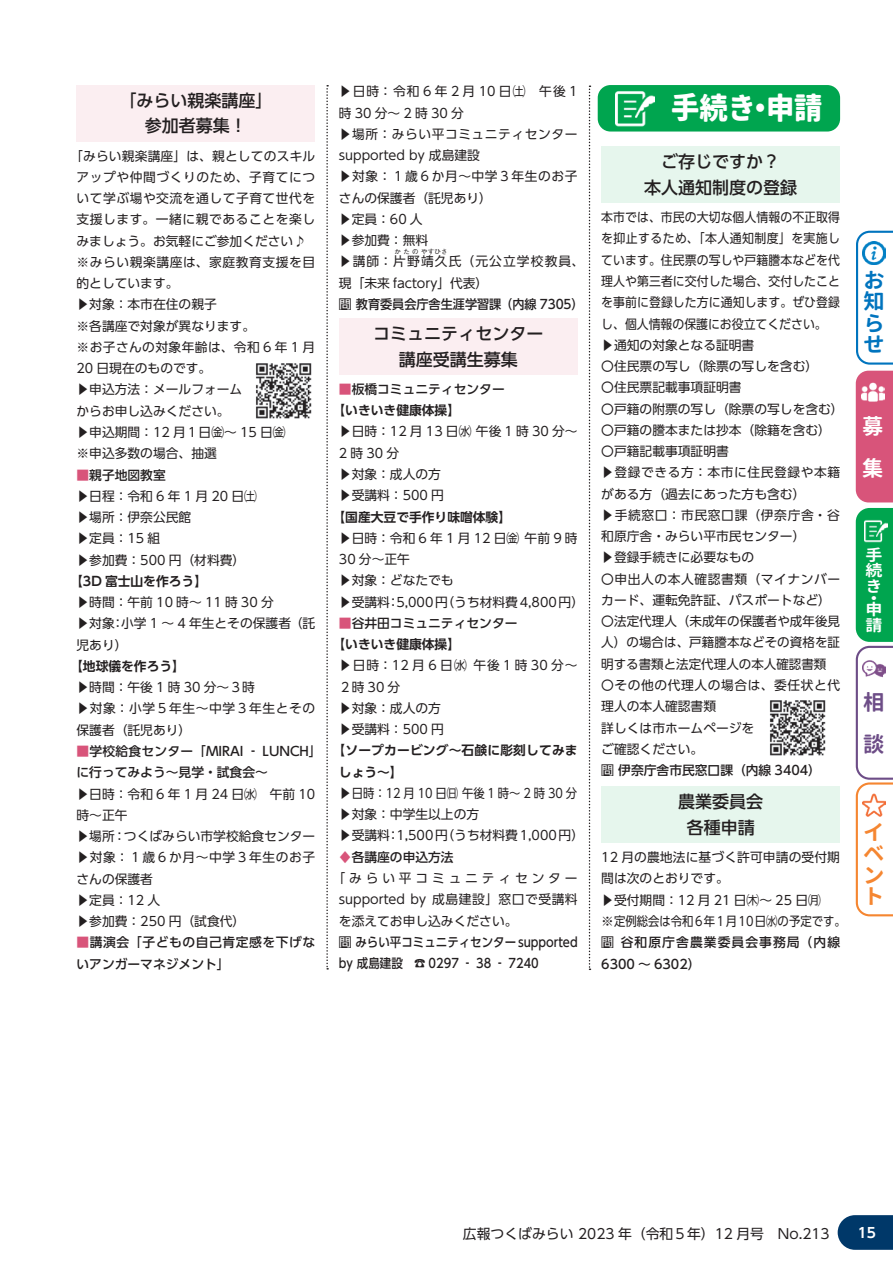
<style>
.page{position:relative;width:893px;height:1263px;background:#fff}
.page>*{position:absolute;margin:0;border:0;box-sizing:border-box;transform-origin:0 0}
.t1{font:800 29.7px "Gen Jyuu Gothic L";color:#fff;scale:.95 1}
.t2{font:700 21.3px/21.3px "Gen Jyuu Gothic L";color:#f58631;text-align:justify}
.t3{font:700 21.3px/21.3px "Gen Jyuu Gothic L";color:#0074be;text-align:justify}
.t4{font:700 21.3px/42.5px "Gen Jyuu Gothic L";color:#6d4d87}
.t5{font:700 21.3px/42.5px "Gen Jyuu Gothic L";color:#fff}
.t6{font:500 16.95px/25.5px "UD Shin Go Pr 6 N";color:#231f20;text-align:center}
.t7{font:700 15.6px/15.6px "Gen Jyuu Gothic L";color:#fff;text-align:justify;scale:1.09 1}
.t8{font:13.8px "UD Shin Go Pr 6 N";color:#231f20}
.t9{font:700 13.8px "UD Shin Go Pr 6 N De";color:#fff}
.t10{font:12.75px/21.3px "UD Shin Go Pr 6 N";color:#231f20}
.t11{font:12.75px/21.3px "UD Shin Go Pr 6 N";color:#231f20;scale:.93 1}
.t12{font:12.75px/21.3px "UD Shin Go Pr 6 N";letter-spacing:.045em;color:#231f20}
.t13{font:500 12.75px/21.3px "UD Shin Go Pr 6 N";color:#231f20}
.t14{font:700 12.75px/21.3px "UD Shin Go Pr 6 N De";color:#231f20}
.t15{font:500 12.75px/21.3px "UD Shin Go Pr 6 N";letter-spacing:.045em;color:#231f20}
.t16{font:500 12.75px/21.3px "UD Shin Go Pr 6 N";letter-spacing:.085em;color:#231f20}
.t17{font:12.75px "UD Shin Go Pr 6 N";letter-spacing:.3em;color:#231f20}
.t18{font:6.45px "UD Shin Go Pr 6 N";letter-spacing:.215em;color:#231f20}
.s1{font-weight:500;color:#d8547a}
.s2{font-weight:500}
.s3{color:#d8547a}
</style>
<div class="page">
<div style="left:856px;top:371px;width:37px;height:131px;background:#d8547a"></div>
<img style="left:861px;top:381px;width:23px;height:23px">
<svg style="left:856px;top:231px;width:37px;height:134px"></svg>
<img style="left:863px;top:242px;width:22px;height:23px">
<svg style="left:856px;top:508px;width:37px;height:408px"></svg>
<img style="left:864px;top:519px;width:23px;height:23px">
<div style="left:601px;top:787px;width:239px;height:56px;background:#e6f6ed"></div>
<div style="left:339px;top:318px;width:239px;height:57px;background:#fbeef1"></div>
<svg style="left:589px;top:86px;width:1px;height:884px"></svg>
<svg style="left:326px;top:85px;width:2px;height:884px"></svg>
<div style="left:598px;top:85px;width:242px;height:47px;background:#00a54f;border-radius:13px"></div>
<img style="left:616px;top:91px;width:38px;height:36px">
<div style="left:601px;top:147px;width:239px;height:56px;background:#e6f6ed"></div>
<img style="left:770px;top:700px;width:56px;height:56px">
<div style="left:77px;top:85px;width:238px;height:56px;background:#fbeef1"></div>
<img style="left:256px;top:363px;width:56px;height:56px">
<svg style="left:838px;top:1215px;width:55px;height:35px;background:#124673"></svg>
<h3 class="t6" style="left:119px;top:87px;width:155px">「みらい親楽講座」参加者募集！</h3>
<p class="t10" style="left:77px;top:145px;width:240px;text-indent:-6px">「みらい親楽講座」は、親としてのスキルアップや仲間づくりのため、子育てについて学ぶ場や交流を通して子育て世代を支援します。一緒に親であることを楽しみましょう。お気軽にご参加ください♪ ※みらい親楽講座は、家庭教育支援を目的としています。<br>▶対象：本市在住の親子<br>※各講座で対象が異なります。<br>※お子さんの対象年齢は、令和 6 年 1 月<br>20 日現在のものです。<br>▶申込方法：メールフォーム<br>からお申し込みください。<br>▶申込期間：12 月１日㈮～ 15 日㈮<br>※申込多数の場合、抽選</p>
<p class="t10" style="left:77px;top:464px;width:182px"><span class="s1">■</span><span class="s2">親子地図教室<br></span>▶日程：令和 6 年 1 月 20 日㈯▶場所：伊奈公民館<br>▶定員：15 組<br>▶参加費：500 円（材料費）</p>
<p class="t14" style="left:70px;top:570px;width:138px">【3D 富士山を作ろう】</p>
<p class="t10" style="left:77px;top:591px;width:240px">▶時間：午前 10 時～ 11 時 30 分<br>▶対象：小学 1 ～ 4 年生とその保護者（託児あり）</p>
<p class="t14" style="left:70px;top:655px;width:116px">【地球儀を作ろう】</p>
<p class="t12" style="left:77px;top:676px;width:240px">▶時間：午後 1 時 30 分～３時<br>▶対象：小学５年生～中学３年生とその保護者（託児あり）</p>
<p class="t13" style="left:77px;top:740px;width:247px"><span class="s3">■</span>学校給食センター「MIRAI ‐ LUNCH」に行ってみよう～見学・試食会～</p>
<p class="t10" style="left:77px;top:783px;width:240px">▶日時：令和 6 年 1 月 24 日㈬　午前 10時～正午<br>▶場所：つくばみらい市学校給食センター▶対象：１歳６か月～中学３年生のお子さんの保護者<br>▶定員：12 人<br>▶参加費：250 円（試食代）</p>
<p class="t15" style="left:77px;top:931px;width:240px"><span class="s3">■</span>講演会「子どもの自己肯定感を下げないアンガーマネジメント」</p>
<p class="t12" style="left:339px;top:80px;width:247px">▶日時：令和 6 年２月 10 日㈯　午後 1時30分～2時30分<br>▶場所：みらい平コミュニティセンターsupported by 成島建設<br>▶対象：１歳６か月～中学３年生のお子さんの保護者（託児あり）<br>▶定員：60 人<br>▶参加費：無料<br>▶講師：片野靖久氏（元公立学校教員、</p>
<p class="t18" style="left:394px;top:247px;width:54px">かたのやすひさ</p>
<p class="t10" style="left:339px;top:272px;width:151px">現「未来 factory」代表）</p>
<p class="t13" style="left:339px;top:293px;width:246px">問 教育委員会庁舎生涯学習課（内線 7305）</p>
<h3 class="t6" style="left:373px;top:320px;width:172px">コミュニティセンター講座受講生募集</h3>
<p class="t13" style="left:339px;top:378px;width:167px"><span class="s3">■</span>板橋コミュニティセンター</p>
<p class="t14" style="left:333px;top:399px;width:129px">【いきいき健康体操】</p>
<p class="t10" style="left:339px;top:421px;width:240px">▶日時：12 月 13 日㈬ 午後 1 時 30 分～<br>2時30分<br>▶対象：成人の方<br>▶受講料：500 円</p>
<p class="t14" style="left:333px;top:506px;width:180px">【国産大豆で手作り味噌体験】</p>
<p class="t10" style="left:339px;top:527px;width:247px">▶日時：令和 6 年 1 月 12 日㈮ 午前 9 時<br>30 分～正午<br>▶対象：どなたでも<br>▶受講料：5,000円（うち材料費4,800円）</p>
<p class="t13" style="left:339px;top:612px;width:180px"><span class="s3">■</span>谷井田コミュニティセンター</p>
<p class="t14" style="left:333px;top:633px;width:129px">【いきいき健康体操】</p>
<p class="t10" style="left:339px;top:654px;width:240px">▶日時：12 月 6 日㈬ 午後１時 30 分～<br>２時 30 分<br>▶対象：成人の方<br>▶受講料：500 円</p>
<p class="t14" style="left:339px;top:740px;width:240px;text-indent:-6px">【ソープカービング～石鹸に彫刻してみましょう～】</p>
<p class="t10" style="left:339px;top:782px;width:240px">▶日時：12 月 10 日㈰ 午後 1 時～ 2 時 30 分</p>
<p class="t10" style="left:339px;top:803px;width:142px">▶対象：中学生以上の方</p>
<p class="t10" style="left:339px;top:825px;width:247px">▶受講料：1,500円（うち材料費1,000円）</p>
<p class="t13" style="left:339px;top:846px;width:116px"><span class="s3">♦</span>各講座の申込方法</p>
<p class="t17" style="left:333px;top:868px;width:247px">「みらい平コミュニティセンター</p>
<p class="t10" style="left:339px;top:888px;width:240px">supported by 成島建設」窓口で受講料</p>
<p class="t10" style="left:339px;top:910px;width:180px">を添えてお申し込みください。</p>
<p class="t13" style="left:339px;top:931px;width:240px">問 みらい平コミュニティセンター supported by 成島建設　☎ 0297 ‐ 38 ‐ 7240</p>
<h1 class="t1" style="left:671px;top:86px;width:161px">手続き・申請</h1>
<h3 class="t6" style="left:644px;top:149px;width:155px">ご存じですか？<br>本人通知制度の登録</h3>
<p class="t11" style="left:601px;top:206px;width:262px">本市では、市民の大切な個人情報の不正取得を抑止するため、「本人通知制度」を実施しています。住民票の写しや戸籍謄本などを代理人や第三者に交付した場合、交付したことを事前に登録した方に通知します。ぜひ登録し、個人情報の保護にお役立てください。<br>▶通知の対象となる証明書<br>〇住民票の写し（除票の写しを含む）<br>〇住民票記載事項証明書<br>〇戸籍の附票の写し（除票の写しを含む）〇戸籍の謄本または抄本（除籍を含む）〇戸籍記載事項証明書<br>▶登録できる方：本市に住民登録や本籍がある方（過去にあった方も含む）<br>▶手続窓口：市民窓口課（伊奈庁舎・谷和原庁舎・みらい平市民センター）<br>▶登録手続きに必要なもの<br>〇申出人の本人確認書類（マイナンバーカード、運転免許証、パスポートなど）〇法定代理人（未成年の保護者や成年後見人）の場合は、戸籍謄本などその資格を証明する書類と法定代理人の本人確認書類<br>〇その他の代理人の場合は、委任状と代理人の本人確認書類<br>詳しくは市ホームページを<br>ご確認ください。</p>
<p class="t13" style="left:601px;top:759px;width:221px">問 伊奈庁舎市民窓口課（内線 3404）</p>
<h3 class="t6" style="left:678px;top:788px;width:87px">農業委員会各種申請</h3>
<p class="t10" style="left:601px;top:846px;width:246px">12 月の農地法に基づく許可申請の受付期間は次のとおりです。<br>▶受付期間：12 月 21 日㈭～ 25 日㈪<br>※定例総会は令和6年1月10日㈬の予定です。</p>
<p class="t16" style="left:601px;top:931px;width:240px">問 谷和原庁舎農業委員会事務局（内線<br>6300 ～ 6302）</p>
<h2 class="t3" style="left:863px;top:269px;width:22px">お知らせ</h2>
<h2 class="t5" style="left:862px;top:404px;width:22px">募集</h2>
<p class="t7" style="left:865px;top:547px;width:17px">手続き</p>
<p class="t7" style="left:865px;top:591px;width:16px;line-height:11.7px">・申</p>
<p class="t7" style="left:865px;top:617px;width:17px">請</p>
<h2 class="t4" style="left:863px;top:680px;width:22px">相談</h2>
<h2 class="t2" style="left:863px;top:821px;width:22px">イベント</h2>
<p class="t8" style="left:463px;top:1222px;width:368px">広報つくばみらい 2023 年（令和５年）12 月号　No.213</p>
<p class="t9" style="left:858px;top:1221px;width:20px">15</p>
</div>
